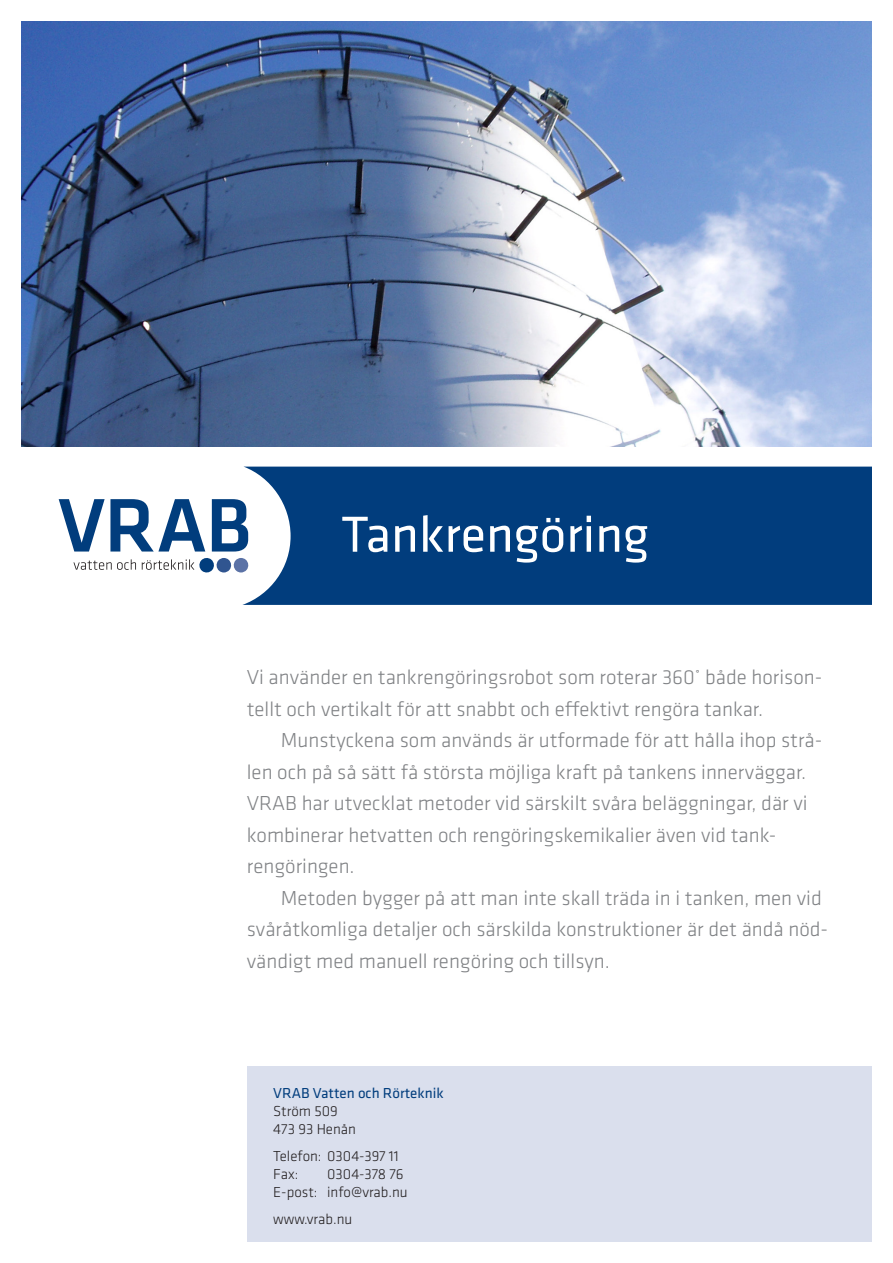
<style>
.page{position:relative;width:893px;height:1263px;background:#fff}
.page>*{position:absolute;margin:0;border:0;box-sizing:border-box;transform-origin:0 0}
.t1{font:52.5px "Klavika Basic";color:#fff}
.t2{font:300 21px/31.5px "Klavika Basic";color:#808285}
.t3{font:300 15px "Klavika Basic";color:#231f20}
.t4{font:15px "Klavika Basic";color:#013d7d}
</style>
<div class="page">
<div style="left:247px;top:1066px;width:625px;height:176px;background:#dadfed"></div>
<img style="left:21px;top:21px;width:851px;height:426px">
<div style="left:242px;top:467px;width:630px;height:138px;background:#013d7d"></div>
<svg style="left:73px;top:559px;width:63px;height:11px"></svg>
<svg style="left:142px;top:557px;width:107px;height:16px"></svg>
<svg style="left:59px;top:499px;width:146px;height:52px"></svg>
<svg style="left:212px;top:499px;width:36px;height:52px"></svg>
<p class="t1" style="left:341px;top:500px;width:309px">Tankrengöring</p>
<p class="t2" style="left:247px;top:661px;width:577px">Vi använder en tankrengöringsrobot som roterar 360˚ både horison&shy;tellt och vertikalt för att snabbt och effektivt rengöra tankar.</p>
<p class="t2" style="left:247px;top:724px;width:577px;text-indent:34px">Munstyckena som används är utformade för att hålla ihop strå&shy;len och på så sätt få största möjliga kraft på tankens innerväggar.<br>VRAB har utvecklat metoder vid särskilt svåra beläggningar, där vi kombinerar hetvatten och rengöringskemikalier även vid tank-</p>
<p class="t2" style="left:247px;top:850px;width:109px">rengöringen.</p>
<p class="t2" style="left:247px;top:882px;width:583px;text-indent:34px">Metoden bygger på att man inte skall träda in i tanken, men vid svåråtkomliga detaljer och särskilda konstruktioner är det ändå nöd&shy;vändigt med manuell rengöring och tillsyn.</p>
<p class="t4" style="left:273px;top:1083px;width:172px">VRAB Vatten och Rörteknik</p>
<p class="t3" style="left:273px;top:1101px;width:66px">Ström 509</p>
<p class="t3" style="left:273px;top:1119px;width:84px">473 93 Henån</p>
<p class="t3" style="left:273px;top:1146px;width:127px">Telefon: 0304-397 11</p>
<p class="t3" style="left:273px;top:1164px;width:27px">Fax:</p>
<p class="t3" style="left:327px;top:1164px;width:78px">0304-378 76</p>
<p class="t3" style="left:273px;top:1182px;width:136px">E-post: info@vrab.nu</p>
<p class="t3" style="left:273px;top:1209px;width:81px">www.vrab.nu</p>
</div>
